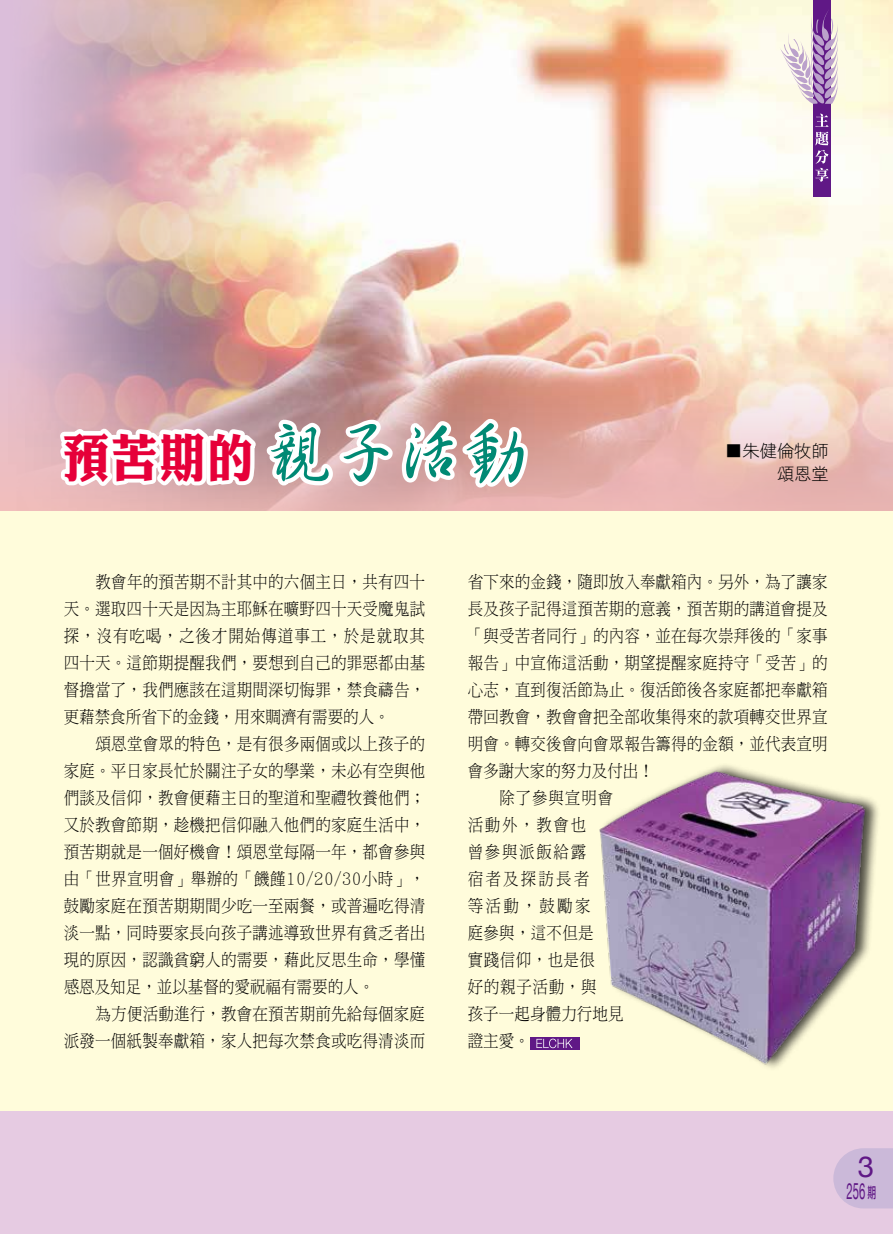
<style>
.page{position:relative;width:893px;height:1234px;background:#fff}
.page>*{position:absolute;margin:0;border:0;box-sizing:border-box;transform-origin:0 0}
.t1{font:51px "DF Li King Hei HK W8";color:#e60039;scale:.9 1}
.t2{font:29.25px "Helvetica Neue";color:#601886}
.t3{font:22.5px "Helvetica Neue";color:#601886;scale:.5 1}
.t4{font:17.25px/27px "DF Ming HK W3";letter-spacing:.01em;color:#000;text-align:justify;scale:.9 1}
.t5{font:17.25px/22.5px "DF Hei HK W3";color:#000;text-align:right}
.t6{font:17.25px "DF Ming HK W3";letter-spacing:.055em;color:#000;scale:.9 1}
.t7{font:17.25px "DF Ming HK W3";letter-spacing:.105em;color:#000;scale:.9 1}
.t8{font:17.25px "DF Ming HK W3";letter-spacing:.14em;color:#000;scale:.9 1}
.s1{font-family:"DF Xing Shu HK W5";font-size:72px;color:#008974}
.s2{font-family:"DF Li Hei HK W5";font-size:15px}
</style>
<div class="page">
<div style="left:0;top:0;width:893px;height:1233px;background:#e6cbe2"></div>
<img style="left:0;top:0;width:893px;height:510px">
<div style="left:0;top:510px;width:893px;height:600px;background:#fffcdb"></div>
<img style="left:558px;top:765px;width:320px;height:303px">
<svg style="left:833px;top:1148px;width:60px;height:60px;background:#cebbda"></svg>
<div style="left:813px;top:0;width:18px;height:197px;background:#601886"></div>
<svg style="left:779px;top:9px;width:59px;height:95px"></svg>
<svg style="left:815px;top:114px;width:14px;height:68px"></svg>
<div style="left:530px;top:1036px;width:49px;height:13px;background:#601886"></div>
<svg style="left:536px;top:1038px;width:36px;height:9px"></svg>
<svg style="left:53px;top:412px;width:479px;height:99px;background:#e7cccc"></svg>
<h1 class="t1" style="left:63px;top:429px;width:517px">預苦期的<span class="s1">親子活動</span></h1>
<p class="t5" style="left:725px;top:439px;width:105px">■朱健倫牧師頌恩堂</p>
<p class="t4" style="left:64px;top:568px;width:403px;text-indent:32px">教會年的預苦期不計其中的六個主日，共有四十天。選取四十天是因為主耶穌在曠野四十天受魔鬼試探，沒有吃喝，之後才開始傳道事工，於是就取其四十天。這節期提醒我們，要想到自己的罪惡都由基督擔當了，我們應該在這期間深切悔罪，禁食禱告，更藉禁食所省下的金錢，用來賙濟有需要的人。</p>
<p class="t4" style="left:64px;top:730px;width:403px;text-indent:32px">頌恩堂會眾的特色，是有很多兩個或以上孩子的家庭。平日家長忙於關注子女的學業，未必有空與他們談及信仰，教會便藉主日的聖道和聖禮牧養他們；又於教會節期，趁機把信仰融入他們的家庭生活中，預苦期就是一個好機會！頌恩堂每隔一年，都會參與由「世界宣明會」舉辦的「饑饉10/20/30小時」，鼓勵家庭在預苦期期間少吃一至兩餐，或普遍吃得清淡一點，同時要家長向孩子講述導致世界有貧乏者出現的原因，認識貧窮人的需要，藉此反思生命，學懂感恩及知足，並以基督的愛祝福有需要的人。</p>
<p class="t4" style="left:64px;top:1000px;width:403px;text-align:right">為方便活動進行，教會在預苦期前先給每個家庭<br>派發一個紙製奉獻箱，家人把每次禁食或吃得清淡而</p>
<p class="t4" style="left:468px;top:568px;width:402px">省下來的金錢，隨即放入奉獻箱內。另外，為了讓家</p>
<p class="t4" style="left:468px;top:595px;width:402px">長及孩子記得這預苦期的意義，預苦期的講道會提及</p>
<p class="t4" style="left:468px;top:622px;width:402px">「與受苦者同行」的內容，並在每次崇拜後的「家事</p>
<p class="t4" style="left:468px;top:649px;width:402px">報告」中宣佈這活動，期望提醒家庭持守「受苦」的</p>
<p class="t4" style="left:468px;top:676px;width:402px">心志，直到復活節為止。復活節後各家庭都把奉獻箱</p>
<p class="t4" style="left:468px;top:703px;width:402px">帶回教會，教會會把全部收集得來的款項轉交世界宣</p>
<p class="t4" style="left:468px;top:730px;width:402px">明會。轉交後會向會眾報告籌得的金額，並代表宣明</p>
<p class="t4" style="left:468px;top:757px;width:208px">會多謝大家的努力及付出！</p>
<p class="t6" style="left:500px;top:788px;width:128px">除了參與宣明會</p>
<p class="t4" style="left:468px;top:811px;width:133px">活動外，教會也</p>
<p class="t7" style="left:468px;top:842px;width:133px">曾參與派飯給露</p>
<p class="t8" style="left:468px;top:869px;width:137px">宿者及探訪長者</p>
<p class="t4" style="left:468px;top:892px;width:138px">等活動，鼓勵家</p>
<p class="t4" style="left:468px;top:919px;width:142px">庭參與，這不但是</p>
<p class="t4" style="left:468px;top:946px;width:143px">實踐信仰，也是很</p>
<p class="t4" style="left:468px;top:973px;width:145px">好的親子活動，與</p>
<p class="t4" style="left:468px;top:1000px;width:175px">孩子一起身體力行地見</p>
<p class="t4" style="left:468px;top:1027px;width:70px">證主愛。</p>
<h2 class="t2" style="left:858px;top:1145px;width:18px">3</h2>
<h3 class="t3" style="left:847px;top:1174px;width:62px">256 <span class="s2">期</span></h3>
</div>
